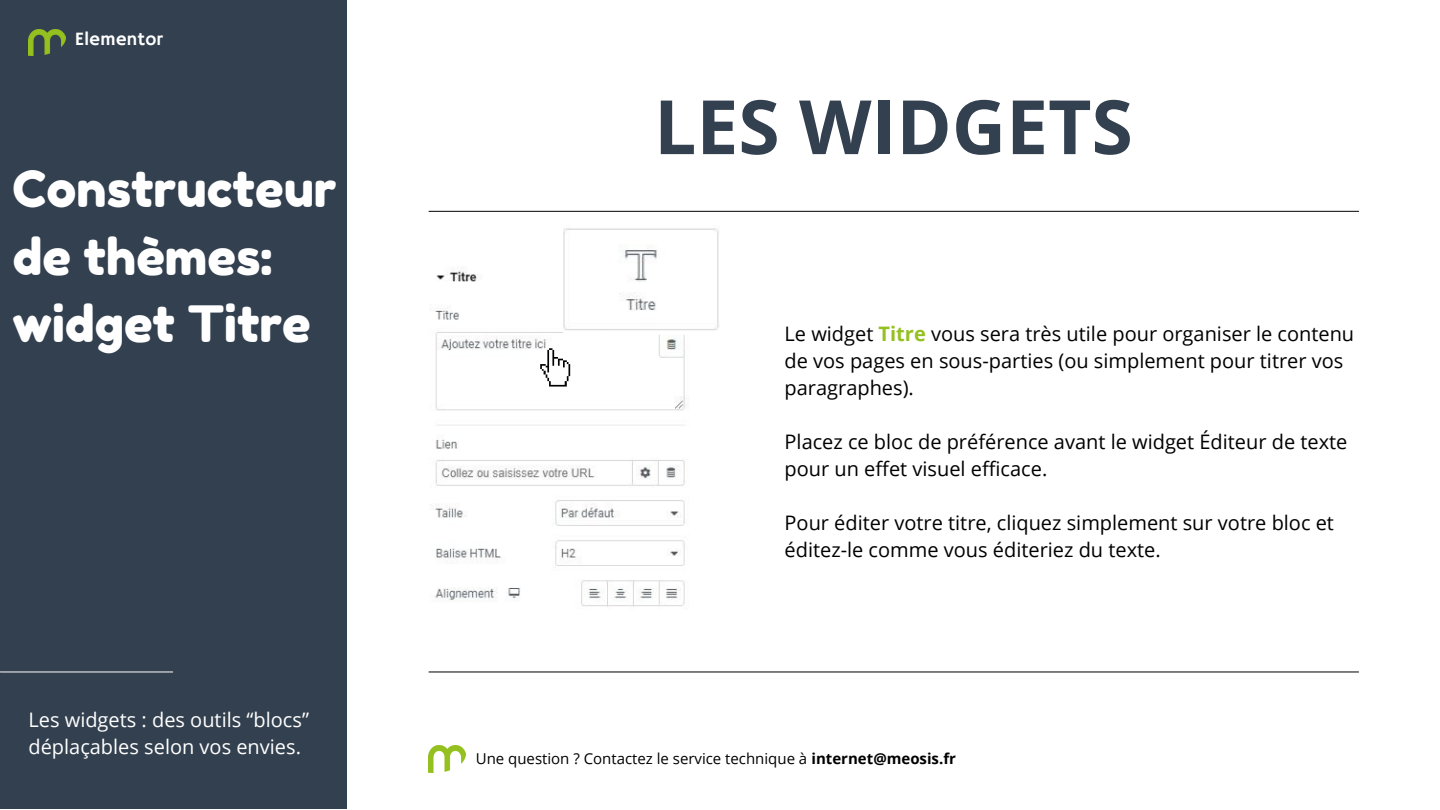
<style>
.page{position:relative;width:1440px;height:810px;background:#fff}
.page>*{position:absolute;margin:0;border:0;box-sizing:border-box;transform-origin:0 0}
.t1{font:700 75px "Open Sans";color:#33404f}
.t2{font:50px/67.5px "Fredoka One";color:#fff}
.t3{font:20px/27px "Open Sans";color:#000}
.t4{font:20px/27px "Open Sans";color:#fff}
.t5{font:18.8px "Hammersmith One";color:#fff}
.t6{font:15px "Open Sans";color:#000}
.s1{font-weight:700;color:#94c11f}
.s2{font-weight:700}
</style>
<div class="page">
<div style="left:0;top:0;width:347px;height:809px;background:#33404f"></div>
<img style="left:28px;top:29px;width:37px;height:27px">
<hr style="left:429px;top:211px;width:930px;height:1px;background:#000">
<hr style="left:429px;top:672px;width:930px;height:1px;background:#000">
<hr style="left:0;top:672px;width:173px;height:1px;background:#fff">
<img style="left:430px;top:271px;width:257px;height:336px">
<img style="left:563px;top:225px;width:157px;height:110px;border-radius:3px">
<svg style="left:540px;top:348px;width:30px;height:39px"></svg>
<img style="left:429px;top:746px;width:36px;height:26px">
<h3 class="t5" style="left:75px;top:28px;width:89px">Elementor</h3>
<p class="t2" style="left:12px;top:155px;width:326px">Constructeur de thèmes: widget Titre</p>
<p class="t4" style="left:28px;top:706px;width:282px">Les widgets : des outils “blocs” déplaçables selon vos envies.</p>
<h1 class="t1" style="left:654px;top:74px;width:480px">LES WIDGETS</h1>
<p class="t3" style="left:785px;top:320px;width:571px">Le widget <span class="s1">Titre</span> vous sera très utile pour organiser le contenu de vos pages en sous-parties (ou simplement pour titrer vos paragraphes).</p>
<p class="t3" style="left:785px;top:428px;width:564px">Placez ce bloc de préférence avant le widget Éditeur de texte pour un effet visuel efficace.</p>
<h3 class="t3" style="left:785px;top:509px;width:551px">Pour éditer votre titre, cliquez simplement sur votre bloc et éditez-le comme vous éditeriez du texte.</h3>
<h3 class="t6" style="left:476px;top:748px;width:482px">Une question ? Contactez le service technique à <span class="s2">internet@meosis.fr</span></h3>
</div>
